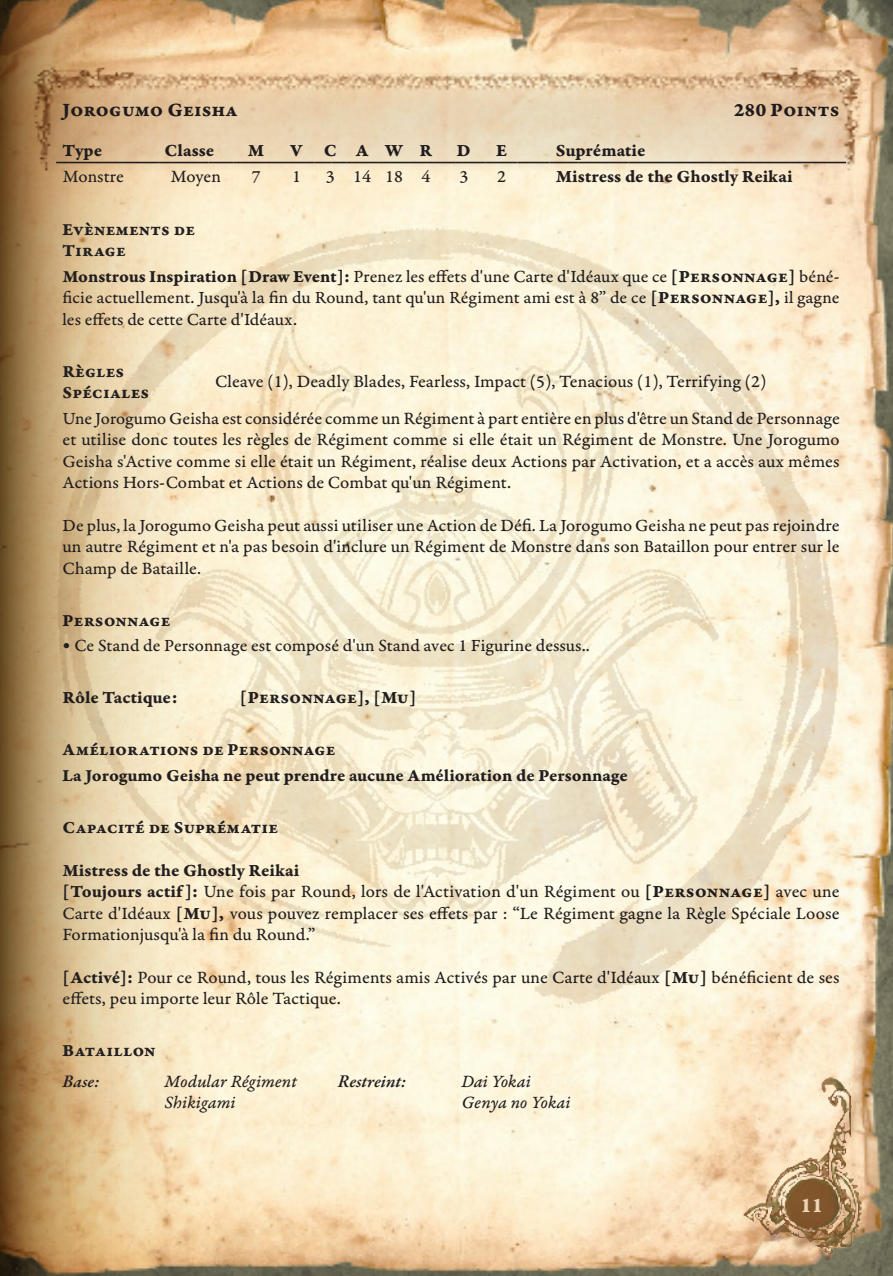
<style>
.page{position:relative;width:893px;height:1276px;background:#fff}
.page>*{position:absolute;margin:0;border:0;box-sizing:border-box;transform-origin:0 0}
.t1{font:22.5px "Garamond Premr Pro Bd Capt";color:#ecd6b6}
.ConText{font:20.25px "Garamond Premr Pro Bd Capt";letter-spacing:-.005em;color:#231f20}
.ConText-2{font:18.22px/21.4px "Garamond Premr Pro Capt";letter-spacing:.005em;color:#231f20;text-align:justify}
.ConText-3{font:18.22px "Garamond Premr Pro Bd Capt";letter-spacing:-.015em;color:#231f20}
.ConText-4{font:18.22px "Garamond Premr Pro It Capt";color:#231f20}
.ConTable{font:18.22px "Garamond Premr Pro Bd Capt";letter-spacing:-.005em;color:#231f20}
.ConText-5{font:italic 600 18.22px "Garamond Premr Pro";letter-spacing:-.005em;color:#231f20}
.ConTable-2{font:18.22px "Garamond Premr Pro Capt";color:#231f20}
.ConText-6{font:18px/21.4px "Garamond Premr Pro Capt";letter-spacing:-.01em;color:#231f20;text-align:justify}
.ConText-7{font:18px "Garamond Premr Pro Bd Capt";color:#231f20}
.ConTable-3{font:18px/21.4px "Garamond Premr Pro Bd Capt";color:#231f20}
.ConText-8{font:italic 600 18px "Garamond Premr Pro";color:#231f20}
.s1{font-family:"Garamond Premr Pro Bd Capt"}
.s2{font-family:"Garamond Premr Pro Bd Capt";font-size:18.22px}
.s3{font-size:18px}
</style>
<div class="page">
<img style="left:225px;top:0;width:668px;height:1276px">
<svg style="left:112px;top:0;width:113px;height:1276px;background:#ecd2a9"></svg>
<svg style="left:1px;top:0;width:111px;height:1276px;background:#a48152"></svg>
<svg style="left:0;top:0;width:1px;height:1276px"></svg>
<img style="left:695px;top:998px;width:172px;height:265px">
<img style="left:7px;top:64px;width:881px;height:181px">
<img style="left:43px;top:205px;width:809px;height:802px">
<p class="ConText" style="left:63px;top:97px;width:177px">Jorogumo Geisha</p>
<p class="ConText" style="left:734px;top:97px;width:107px">280 Points</p>
<p class="ConTable" style="left:63px;top:139px;width:41px">Type</p>
<p class="ConTable" style="left:165px;top:139px;width:51px">Classe</p>
<p class="ConTable" style="left:248px;top:139px;width:18px">M</p>
<p class="ConTable" style="left:290px;top:139px;width:14px">V</p>
<p class="ConTable" style="left:324px;top:139px;width:14px">C</p>
<p class="ConTable" style="left:356px;top:139px;width:14px">A</p>
<p class="ConTable" style="left:385px;top:139px;width:19px">W</p>
<p class="ConTable" style="left:420px;top:139px;width:14px">R</p>
<p class="ConTable" style="left:457px;top:139px;width:15px">D</p>
<p class="ConTable" style="left:496px;top:139px;width:13px">E</p>
<p class="ConTable" style="left:556px;top:139px;width:91px">Suprématie</p>
<p class="ConText-2" style="left:63px;top:166px;width:63px">Monstre</p>
<p class="ConText-2" style="left:171px;top:166px;width:52px">Moyen</p>
<p class="ConTable-2" style="left:252px;top:165px;width:10px">7</p>
<p class="ConTable-2" style="left:292px;top:165px;width:10px">1</p>
<p class="ConTable-2" style="left:326px;top:165px;width:10px">3</p>
<p class="ConTable-2" style="left:353px;top:165px;width:19px">14</p>
<p class="ConTable-2" style="left:385px;top:165px;width:19px">18</p>
<p class="ConTable-2" style="left:421px;top:165px;width:10px">4</p>
<p class="ConTable-2" style="left:459px;top:165px;width:10px">3</p>
<p class="ConText-2" style="left:497px;top:166px;width:10px">2</p>
<p class="ConText-3" style="left:556px;top:165px;width:238px">Mistress de the Ghostly Reikai</p>
<p class="ConTable-3" style="left:63px;top:219px;width:134px">Evènements de<br>Tirage</p>
<p class="ConText-6" style="left:63px;top:266px;width:779px"><span class="s1">Monstrous Inspiration [Draw Event]:</span> Prenez les effets d'une Carte d'Idéaux que ce <span class="s2">[Personnage]</span> béné&shy;ficie actuellement. Jusqu'à la fin du Round, tant qu'un Régiment ami est à 8” de ce <span class="s2">[Personnage],</span> il gagne les effets de cette Carte d'Idéaux.</p>
<p class="ConTable-3" style="left:63px;top:360px;width:88px">Règles<br>Spéciales</p>
<p class="ConText-2" style="left:215px;top:371px;width:553px">Cleave (1), Deadly Blades, Fearless, Impact (5), Tenacious (1), Terrifying (2)</p>
<p class="ConText-2" style="left:63px;top:408px;width:779px"><span class="s3">Une Jorogumo Geisha</span> est considérée comme un Régiment à part entière en plus d'être un Stand de Personnage et utilise donc toutes les règles de Régiment comme si elle était un Régiment de Monstre. Une <span class="s3">Jorogumo Geisha</span> s'Active comme si elle était un Régiment, réalise deux Actions par Activation, et a accès aux mêmes Actions Hors-Combat et Actions de Combat qu'un Régiment.</p>
<p class="ConText-2" style="left:63px;top:515px;width:779px"><span class="s3">De plus, la Jorogumo Geisha</span> peut aussi utiliser une Action de Défi<span class="s3">. La Jorogumo Geisha</span> ne peut pas rejoindre un autre Régiment et n'a pas besoin d'inclure un Régiment de Monstre dans son Bataillon pour entrer sur le Champ de Bataille<span class="s3">.</span></p>
<p class="ConText-7" style="left:63px;top:609px;width:110px">Personnage</p>
<p class="ConText-6" style="left:63px;top:635px;width:529px">• Ce Stand de Personnage est composé d'un Stand avec 1 Figurine dessus..</p>
<p class="ConText-3" style="left:63px;top:686px;width:117px">Rôle Tactique:</p>
<p class="ConText-3" style="left:240px;top:686px;width:178px">[Personnage], [Mu]</p>
<p class="ConText-7" style="left:63px;top:738px;width:275px">Améliorations de Personnage</p>
<p class="ConText-7" style="left:63px;top:764px;width:567px">La Jorogumo Geisha ne peut prendre aucune Amélioration de Personnage</p>
<p class="ConText-7" style="left:63px;top:816px;width:217px">Capacité de Suprématie</p>
<p class="ConText-3" style="left:63px;top:859px;width:238px">Mistress de the Ghostly Reikai</p>
<p class="ConText-2" style="left:63px;top:881px;width:779px"><span class="s1">[Toujours actif ]:</span> Une fois par Round, lors de l'Activation d'un Régiment ou <span class="s1">[Personnage]</span> avec une Carte d'Idéaux <span class="s1">[Mu],</span> vous pouvez remplacer ses effets par : “Le Régiment gagne la Règle Spéciale Loose Formationjusqu'à la fin du Round.”</p>
<p class="ConText-2" style="left:63px;top:967px;width:779px"><span class="s1">[Activé]:</span> Pour ce Round, tous les Régiments amis Activés par une Carte d'Idéaux <span class="s1">[Mu]</span> bénéficient de ses effets, peu importe leur Rôle Tactique.</p>
<p class="ConText-7" style="left:63px;top:1039px;width:95px">Bataillon</p>
<p class="ConText-8" style="left:63px;top:1069px;width:39px">Base:</p>
<p class="ConText-4" style="left:165px;top:1070px;width:134px">Modular Régiment</p>
<p class="ConText-4" style="left:165px;top:1091px;width:72px">Shikigami</p>
<p class="ConText-5" style="left:338px;top:1069px;width:70px">Restreint:</p>
<p class="ConText-4" style="left:461px;top:1070px;width:71px">Dai Yokai</p>
<p class="ConText-4" style="left:461px;top:1091px;width:110px">Genya no Yokai</p>
<p class="t1" style="left:800px;top:1191px;width:25px">11</p>
</div>
